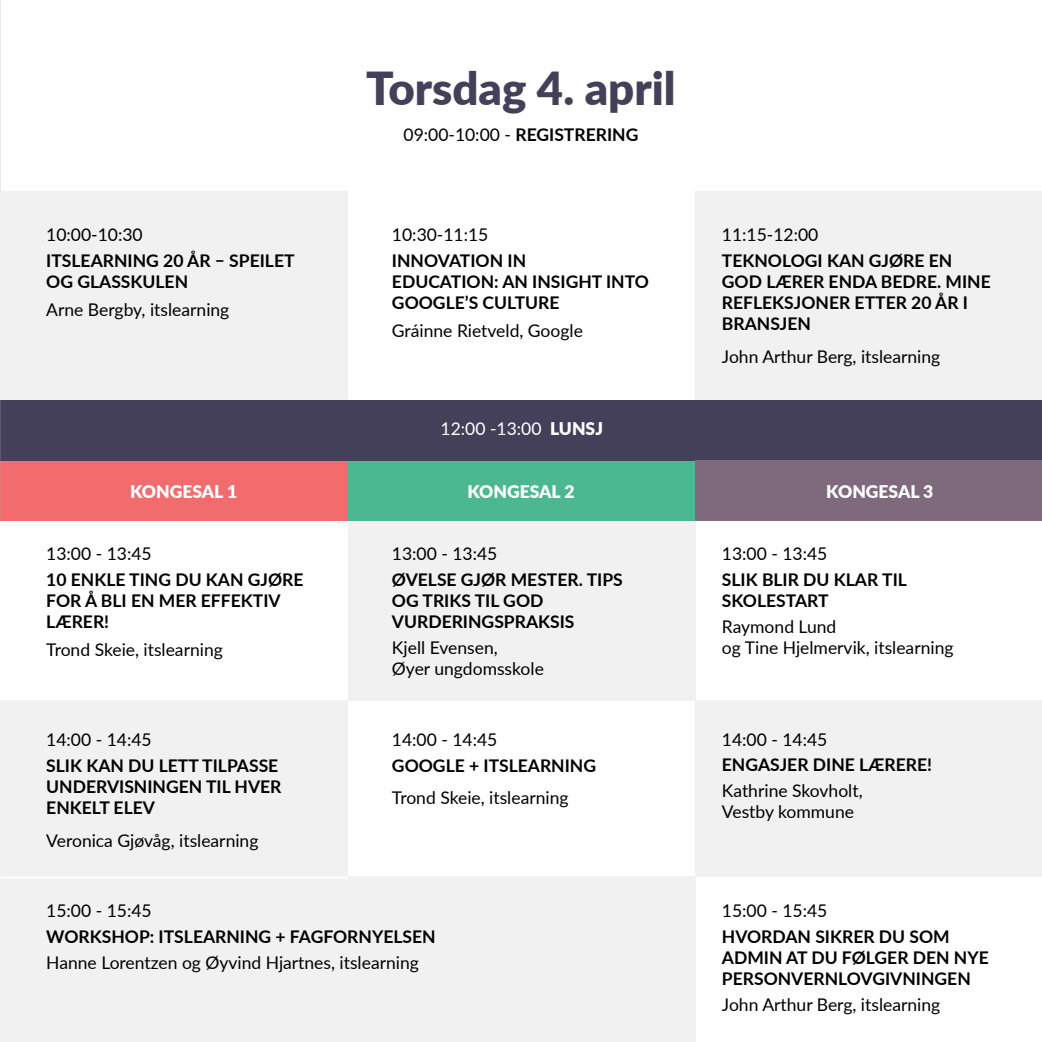
<style>
.page{position:relative;width:1042px;height:1042px;background:#fff}
.page>*{position:absolute;margin:0;border:0;box-sizing:border-box;transform-origin:0 0}
.t1{font:900 45.5px "Lato";color:#45405a}
.t2{font:700 17.5px/21px "Lato";color:#000}
.t3{font:17.5px/21px "Lato";color:#000}
.t4{font:900 17.5px "Lato";color:#fff}
.t5{font:17.5px "Lato";color:#fff}
.s1{font-weight:700}
.s2{font-weight:900}
</style>
<div class="page">
<div style="left:334px;top:460px;width:377px;height:60px;background:#4bb891"></div>
<div style="left:0;top:460px;width:348px;height:60px;background:#f26b6d"></div>
<div style="left:0;top:400px;width:1042px;height:60px;background:#45405a"></div>
<div style="left:695px;top:460px;width:347px;height:60px;background:#7e697d"></div>
<hr style="left:0;top:0;width:1px;height:521px;background:#000">
<div style="left:0;top:191px;width:348px;height:209px;background:#f1f1f2"></div>
<div style="left:0;top:700px;width:348px;height:176px;background:#f1f1f2"></div>
<div style="left:348px;top:520px;width:347px;height:180px;background:#f1f1f2"></div>
<div style="left:0;top:876px;width:695px;height:166px;background:#f1f1f2"></div>
<div style="left:695px;top:191px;width:347px;height:209px;background:#f1f1f2"></div>
<div style="left:695px;top:700px;width:347px;height:176px;background:#f1f1f2"></div>
<hr style="left:0;top:876px;width:348px;height:2px;background:#fff">
<p class="t3" style="left:46px;top:223px;width:98px">10:00-10:30</p>
<p class="t2" style="left:46px;top:249px;width:250px">ITSLEARNING 20 ÅR – SPEILET<br>OG GLASSKULEN</p>
<p class="t3" style="left:46px;top:298px;width:185px">Arne Bergby, itslearning</p>
<p class="t4" style="left:130px;top:478px;width:109px">KONGESAL 1</p>
<p class="t3" style="left:46px;top:542px;width:107px">13:00 - 13:45</p>
<p class="t2" style="left:46px;top:568px;width:259px">10 ENKLE TING DU KAN GJØRE<br>FOR Å BLI EN MER EFFEKTIV<br>LÆRER!</p>
<p class="t3" style="left:46px;top:638px;width:178px">Trond Skeie, itslearning</p>
<p class="t3" style="left:46px;top:728px;width:107px">14:00 - 14:45</p>
<p class="t2" style="left:46px;top:754px;width:237px">SLIK KAN DU LETT TILPASSE<br>UNDERVISNINGEN TIL HVER<br>ENKELT ELEV</p>
<p class="t3" style="left:46px;top:829px;width:214px">Veronica Gjøvåg, itslearning</p>
<h1 class="t1" style="left:366px;top:54px;width:311px">Torsdag 4. april</h1>
<p class="t3" style="left:403px;top:123px;width:236px">09:00-10:00 - <span class="s1">REGISTRERING</span></p>
<p class="t3" style="left:392px;top:223px;width:98px">10:30-11:15</p>
<p class="t2" style="left:392px;top:249px;width:258px">INNOVATION IN<br>EDUCATION: AN INSIGHT INTO<br>GOOGLE’S CULTURE</p>
<p class="t3" style="left:392px;top:319px;width:192px">Gráinne Rietveld, Google</p>
<p class="t5" style="left:440px;top:416px;width:164px">12:00 -13:00 <span class="s2">LUNSJ</span></p>
<p class="t4" style="left:467px;top:478px;width:109px">KONGESAL 2</p>
<p class="t3" style="left:392px;top:542px;width:107px">13:00 - 13:45</p>
<p class="t2" style="left:392px;top:568px;width:232px">ØVELSE GJØR MESTER. TIPS<br>OG TRIKS TIL GOD<br>VURDERINGSPRAKSIS</p>
<p class="t3" style="left:392px;top:636px;width:153px">Kjell Evensen,<br>Øyer ungdomsskole</p>
<p class="t3" style="left:392px;top:728px;width:107px">14:00 - 14:45</p>
<p class="t2" style="left:392px;top:754px;width:206px">GOOGLE + ITSLEARNING</p>
<p class="t3" style="left:392px;top:787px;width:178px">Trond Skeie, itslearning</p>
<p class="t3" style="left:46px;top:899px;width:107px">15:00 - 15:45</p>
<p class="t2" style="left:46px;top:925px;width:391px">WORKSHOP: ITSLEARNING + FAGFORNYELSEN</p>
<p class="t3" style="left:46px;top:951px;width:374px">Hanne Lorentzen og Øyvind Hjartnes, itslearning</p>
<p class="t3" style="left:722px;top:223px;width:98px">11:15-12:00</p>
<p class="t2" style="left:722px;top:249px;width:270px">TEKNOLOGI KAN GJØRE EN<br>GOD LÆRER ENDA BEDRE. MINE<br>REFLEKSJONER ETTER 20 ÅR I<br>BRANSJEN</p>
<p class="t3" style="left:722px;top:345px;width:220px">John Arthur Berg, itslearning</p>
<p class="t4" style="left:826px;top:478px;width:109px">KONGESAL 3</p>
<p class="t3" style="left:722px;top:542px;width:107px">13:00 - 13:45</p>
<p class="t2" style="left:722px;top:568px;width:186px">SLIK BLIR DU KLAR TIL<br>SKOLESTART</p>
<p class="t3" style="left:722px;top:615px;width:233px">Raymond Lund<br>og Tine Hjelmervik, itslearning</p>
<p class="t3" style="left:722px;top:728px;width:107px">14:00 - 14:45</p>
<p class="t2" style="left:722px;top:754px;width:212px">ENGASJER DINE LÆRERE!</p>
<p class="t3" style="left:722px;top:780px;width:142px">Kathrine Skovholt,<br>Vestby kommune</p>
<p class="t3" style="left:722px;top:899px;width:107px">15:00 - 15:45</p>
<p class="t2" style="left:722px;top:925px;width:268px">HVORDAN SIKRER DU SOM<br>ADMIN AT DU FØLGER DEN NYE<br>PERSONVERNLOVGIVNINGEN</p>
<p class="t3" style="left:722px;top:993px;width:220px">John Arthur Berg, itslearning</p>
</div>
